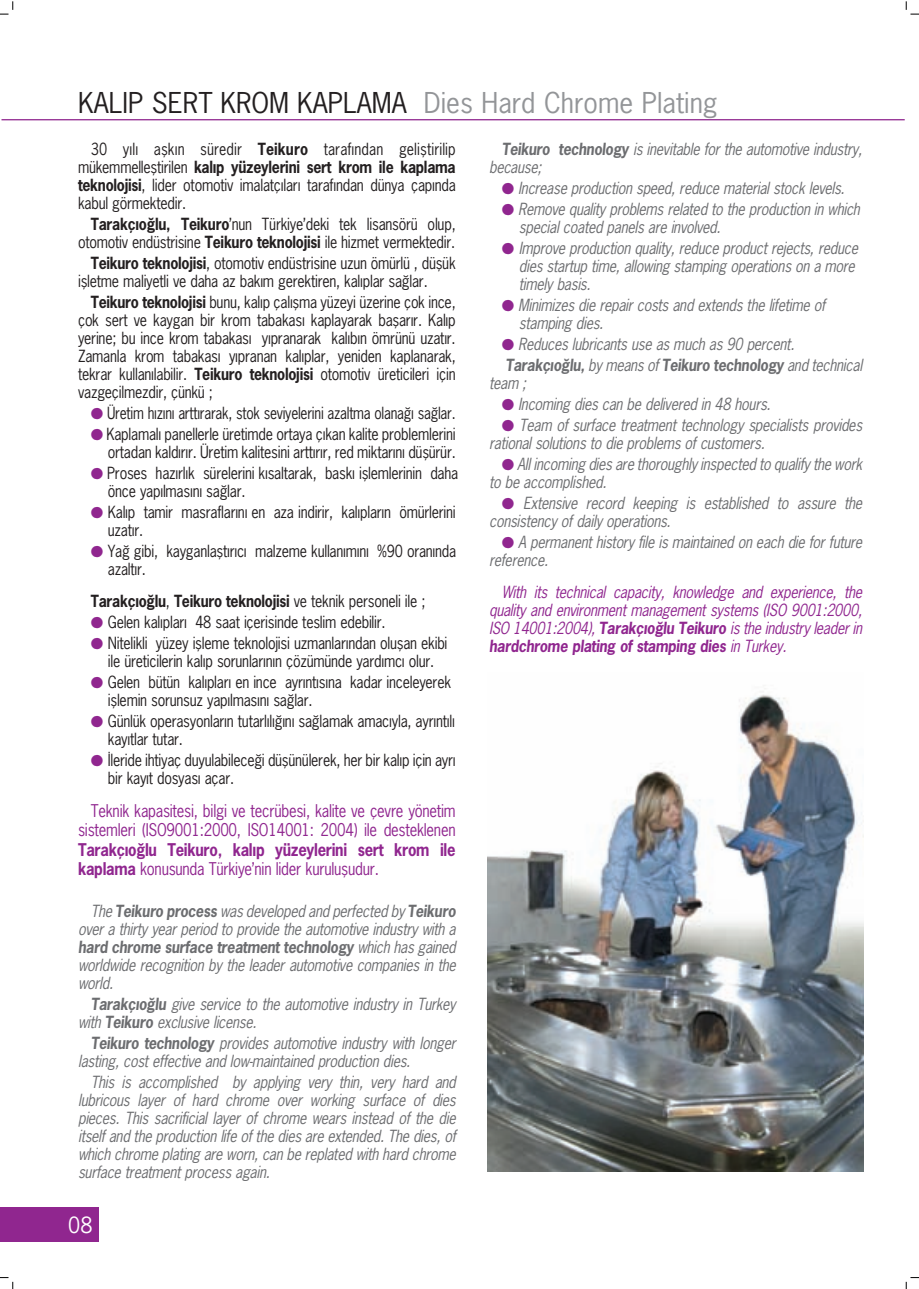
<style>
.page{position:relative;width:919px;height:1289px;background:#fff}
.page>*{position:absolute;margin:0;border:0;box-sizing:border-box;transform-origin:0 0}
.t1{font:27px "News Gothic T";color:#939598}
.t2{font:21px "News Gothic T";color:#fff}
.t3{font:16.5px/19.5px "News Gothic T";letter-spacing:-.015em;color:#90268f;text-align:right;scale:.9 1}
.t4{font:16.5px "News Gothic T Bold";letter-spacing:-.02em;color:#90268f;scale:.9 1}
.t5{font:15.75px/18px "News Gothic T Oblique";letter-spacing:-.015em;color:#6c6d70;scale:.9 1}
.t6{font:15.75px/18px "News Gothic T";letter-spacing:-.015em;color:#231f20;scale:.9 1}
.t7{font:15.75px/18px "News Gothic T Oblique";letter-spacing:-.015em;color:#90268f;text-align:justify;scale:.9 1}
.t8{font:15.75px "News Gothic T Bold";letter-spacing:-.02em;color:#231f20;scale:.9 1}
.t9{font:italic 15.75px "News Gothic T Bold";letter-spacing:-.02em;color:#6c6d70;scale:.9 1}
.t10{font:15.75px "News Gothic T";letter-spacing:-.015em;color:#231f20;scale:.87 1}
.t11{font:15.75px "News Gothic T";letter-spacing:.005em;color:#231f20;scale:.9 1}
.t12{font:italic 15.75px "News Gothic T Bold";letter-spacing:-.02em;color:#90268f;scale:.9 1}
.s1{color:#231f20}
.s2{font-family:"News Gothic T Bold"}
.s3{font-family:"News Gothic T"}
.s4{color:#90268f}
.s5{font-family:"News Gothic T Bold";font-style:italic}
.s6{font-family:"News Gothic T Oblique";font-style:normal}
</style>
<div class="page">
<div style="left:0;top:1207px;width:98px;height:34px;background:#90268f"></div>
<svg style="left:0;top:1px;width:14px;height:14px"></svg>
<svg style="left:0;top:1277px;width:14px;height:11px"></svg>
<svg style="left:905px;top:1px;width:13px;height:14px"></svg>
<svg style="left:905px;top:1277px;width:13px;height:11px"></svg>
<img style="left:488px;top:688px;width:375px;height:483px">
<hr style="left:2px;top:119px;width:902px;height:1px;background:#90268f">
<h1 class="t1" style="left:78px;top:79px;width:641px"><span class="s1">KALIP SERT KROM KAPLAMA</span> Dies Hard Chrome Plating</h1>
<p class="t11" style="left:91px;top:136px;width:407px">30 yılı aflkın süredir <span class="s2">Teikuro</span> tarafından gelifltirilip</p>
<p class="t8" style="left:78px;top:157px;width:421px"><span class="s3">mükemmellefltirilen</span> kalıp yüzeylerini sert krom ile kaplama</p>
<p class="t6" style="left:78px;top:174px;width:421px"><span class="s2">teknolojisi</span>, lider otomotiv imalatçıları tarafından dünya çapında kabul görmektedir.</p>
<p class="t6" style="left:78px;top:213px;width:421px;text-align:right"><span class="s2">Tarakçıo¤lu, Teikuro</span>’nun Türkiye’deki tek lisansörü olup, otomotiv endüstrisine <span class="s2">Teikuro teknolojisi</span> ile hizmet vermektedir.</p>
<p class="t6" style="left:78px;top:252px;width:421px;text-indent:13px"><span class="s2">Teikuro teknolojisi</span>, otomotiv endüstrisine uzun ömürlü , düflük iflletme maliyetli ve daha az bakım gerektiren, kalıplar sa¤lar.</p>
<p class="t6" style="left:78px;top:291px;width:421px;text-align:justify;text-indent:13px"><span class="s2">Teikuro teknolojisi</span> bunu, kalıp çalıflma yüzeyi üzerine çok ince, çok sert ve kaygan bir krom tabakası kaplayarak baflarır. Kalıp yerine; bu ince krom tabakası yıpranarak kalıbın ömrünü uzatır.<br>Zamanla krom tabakası yıpranan kalıplar, yeniden kaplanarak, tekrar kullanılabilir. <span class="s2">Teikuro teknolojisi</span> otomotiv üreticileri için vazgeçilmezdir, çünkü ;</p>
<p class="t10" style="left:91px;top:400px;width:421px"><span class="s4">●</span> Üretim hızını arttırarak, stok seviyelerini azaltma olana¤ı sa¤lar.</p>
<p class="t6" style="left:91px;top:423px;width:407px;text-align:right"><span class="s4">●</span> Kaplamal› panellerle üretimde ortaya çıkan kalite problemlerini ortadan kaldırır. Üretim kalitesini arttırır, red miktarını düflürür.</p>
<p class="t6" style="left:108px;top:462px;width:391px;text-indent:-17px"><span class="s4">●</span> Proses hazırlık sürelerini kısaltarak, baskı ifllemlerinin daha önce yapılmasını sa¤lar.</p>
<p class="t6" style="left:108px;top:501px;width:388px;text-indent:-17px"><span class="s4">●</span> Kalıp tamir masraflarını en aza indirir, kalıpların ömürlerini uzatır.</p>
<p class="t6" style="left:108px;top:540px;width:388px;text-indent:-17px"><span class="s4">●</span> Ya¤ gibi, kayganlafltırıcı malzeme kullanımını %90 oranında azaltır.</p>
<p class="t8" style="left:91px;top:590px;width:373px">Tarakçıo¤lu<span class="s3">,</span> Teikuro teknolojisi <span class="s3">ve teknik personeli ile ;</span></p>
<p class="t6" style="left:91px;top:611px;width:329px"><span class="s4">●</span> Gelen kalıplar› 48 saat içerisinde teslim edebilir.</p>
<p class="t6" style="left:91px;top:632px;width:398px;text-align:center"><span class="s4">●</span> Nitelikli yüzey iflleme teknolojisi uzmanlarından oluflan ekibi ile üreticilerin kalıp sorunlarının çözümünde yardımcı olur.</p>
<p class="t6" style="left:108px;top:671px;width:383px;text-indent:-17px"><span class="s4">●</span> Gelen bütün kalıplar› en ince ayrıntısına kadar inceleyerek ifllemin sorunsuz yapılmasın› sa¤lar.</p>
<p class="t6" style="left:108px;top:710px;width:387px;text-indent:-17px"><span class="s4">●</span> Günlük operasyonların tutarlıl›¤ını sa¤lamak amacıyla, ayrıntılı kayıtlar tutar.</p>
<p class="t6" style="left:108px;top:749px;width:388px;text-indent:-17px"><span class="s4">●</span> ‹leride ihtiyaç duyulabilece¤i düflünülerek, her bir kalıp için ayrı bir kayıt dosyası açar.</p>
<p class="t3" style="left:78px;top:798px;width:421px">Teknik kapasitesi, bilgi ve tecrübesi, kalite ve çevre yönetim sistemleri (ISO9001:2000, ISO14001: 2004) ile desteklenen</p>
<p class="t4" style="left:78px;top:838px;width:421px">Tarakçıo¤lu Teikuro, kalıp yüzeylerini sert krom ile</p>
<p class="t3" style="left:78px;top:857px;width:336px"><span class="s2">kaplama</span> konusunda Türkiye’nin lider kurulufludur.</p>
<p class="t5" style="left:78px;top:900px;width:421px;text-align:right">The <span class="s5">Teikuro process</span> was developed and perfected by <span class="s5">Teikuro </span>over a thirty year period to provide the automotive industry with a</p>
<p class="t9" style="left:78px;top:936px;width:421px">hard chrome surface treatment technology <span class="s6">which has gained</span></p>
<p class="t5" style="left:78px;top:954px;width:421px">worldwide recognition by the leader automotive companies in the world.</p>
<p class="t5" style="left:78px;top:993px;width:421px;text-indent:13px"><span class="s5">Tarakçıo¤lu</span> give service to the automotive industry in Turkey with <span class="s5">Teikuro</span> exclusive license.</p>
<p class="t5" style="left:78px;top:1032px;width:421px;text-indent:13px"><span class="s5">Teikuro technology</span> provides automotive industry with longer lasting, cost effective and low-maintained production dies.</p>
<p class="t5" style="left:78px;top:1071px;width:421px;text-align:justify;text-indent:13px">This is accomplished by applying very thin, very hard and lubricous layer of hard chrome over working surface of dies pieces. This sacrificial layer of chrome wears instead of the die itself and the production life of the dies are extended. The dies, of which chrome plating are worn, can be replated with hard chrome surface treatment process again.</p>
<p class="t5" style="left:489px;top:138px;width:416px;text-indent:13px"><span class="s5">Teikuro technology</span> is inevitable for the automotive industry, because;</p>
<p class="t5" style="left:502px;top:177px;width:382px"><span class="s4">●</span> Increase production speed, reduce material stock levels.</p>
<p class="t5" style="left:519px;top:198px;width:380px;text-indent:-17px"><span class="s4">●</span> Remove quality problems related to the production in which special coated panels are involved.</p>
<p class="t5" style="left:519px;top:237px;width:378px;text-indent:-17px"><span class="s4">●</span> Improve production quality, reduce product rejects, reduce dies startup time, allowing stamping operations on a more timely basis.</p>
<p class="t5" style="left:519px;top:294px;width:342px;text-indent:-17px"><span class="s4">●</span> Minimizes die repair costs and extends the lifetime of stamping dies.</p>
<p class="t5" style="left:502px;top:333px;width:326px"><span class="s4">●</span> Reduces lubricants use as much as 90 percent.</p>
<p class="t9" style="left:505px;top:355px;width:398px">Tarakçıo¤lu, <span class="s6">by means of</span> Teikuro technology <span class="s6">and technical</span></p>
<p class="t5" style="left:489px;top:372px;width:43px">team ;</p>
<p class="t5" style="left:502px;top:393px;width:300px"><span class="s4">●</span> Incoming dies can be delivered in 48 hours.</p>
<p class="t5" style="left:489px;top:414px;width:416px;text-indent:13px"><span class="s4">●</span> Team of surface treatment technology specialists provides rational solutions to die problems of customers.</p>
<p class="t5" style="left:489px;top:453px;width:416px;text-indent:13px"><span class="s4">●</span> All incoming dies are thoroughly inspected to qualify the work to be accomplished.</p>
<p class="t5" style="left:489px;top:492px;width:416px;text-indent:13px"><span class="s4">●</span> Extensive record keeping is established to assure the consistency of daily operations.</p>
<p class="t5" style="left:489px;top:531px;width:416px;text-indent:13px"><span class="s4">●</span> A permanent history file is maintained on each die for future reference.</p>
<p class="t7" style="left:489px;top:581px;width:416px;text-indent:13px">With its technical capacity, knowledge and experience, the quality and environment management systems (ISO 9001:2000, ISO 14001:2004), <span class="s5">Tarakçıo¤lu Teikuro</span> is the industry leader in</p>
<p class="t12" style="left:489px;top:635px;width:332px">hardchrome plating of stamping dies <span class="s6">in Turkey.</span></p>
<h2 class="t2" style="left:68px;top:1206px;width:26px">08</h2>
</div>
